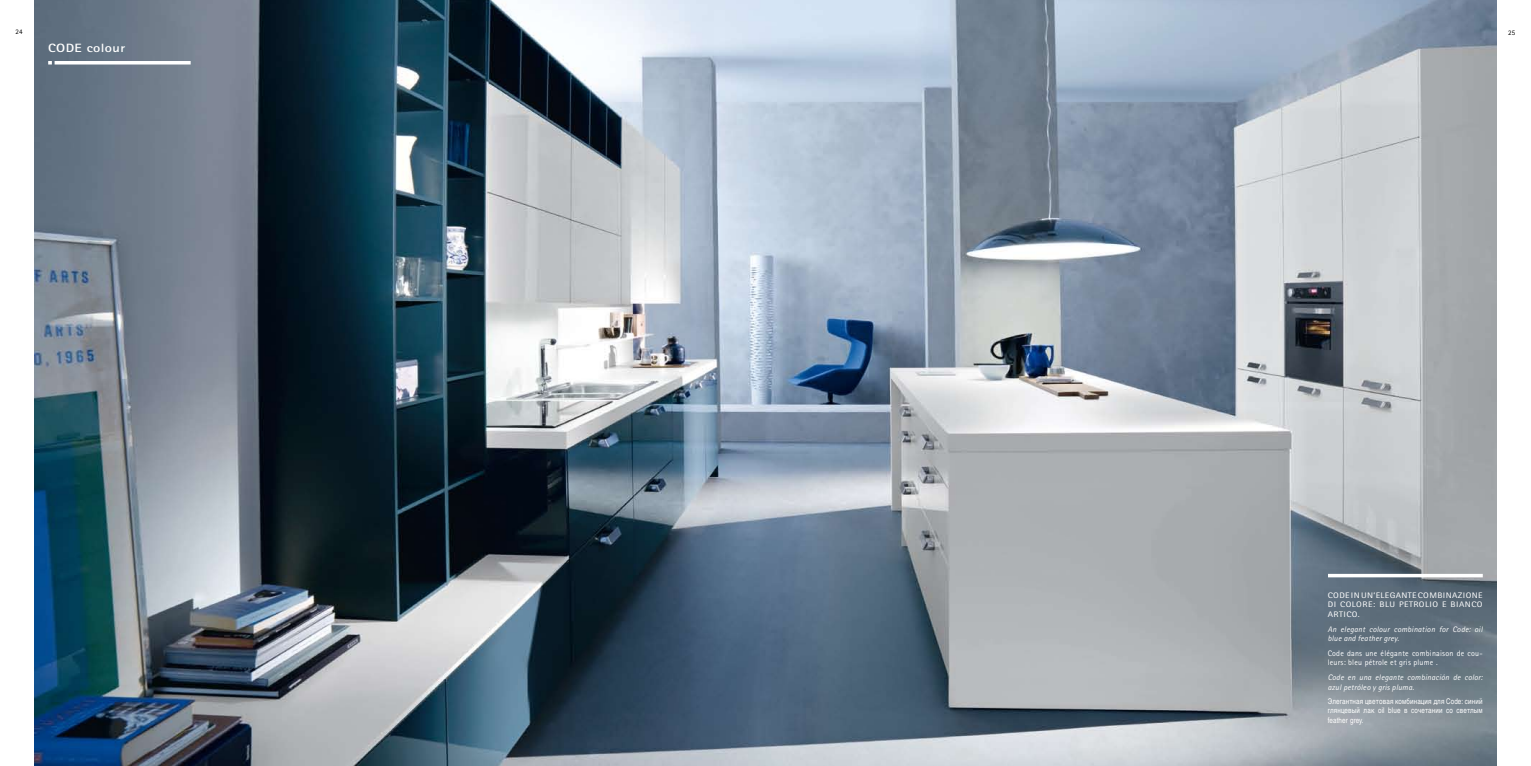
<style>
.page{position:relative;width:1531px;height:766px;background:#fff}
.page>*{position:absolute;margin:0;border:0;box-sizing:border-box;transform-origin:0 0}
.t1{font:700 12px "Rotis Sans Serif";letter-spacing:.025em;color:#fff;scale:1.2 1}
.t2{font:italic 8px/9.6px "Rotis Sans Serif";letter-spacing:.025em;color:#fff}
.t3{font:8px/9.6px "Rotis Sans Serif";letter-spacing:.025em;color:#fff}
.t4{font:8px/9.6px "Rotis Sans Serif";letter-spacing:.045em;color:#fff;text-align:justify;scale:1.2 1}
.t5{font:7.8px/9.4px "Helvetica Cyr Upright";letter-spacing:.025em;color:#fff;text-align:justify;scale:.8 1}
.t6{font:7px "Rotis Sans Serif";color:#000}
</style>
<div class="page">
<img style="left:34px;top:0;width:1463px;height:765px">
<svg style="left:1328px;top:573px;width:155px;height:4px"></svg>
<hr style="left:55px;top:61px;width:136px;height:3px;background:#fff">
<svg style="left:48px;top:61px;width:4px;height:3px"></svg>
<p class="t6" style="left:16px;top:27px;width:8px">24</p>
<p class="t6" style="left:1508px;top:28px;width:8px">25</p>
<h1 class="t1" style="left:48px;top:40px;width:66px">CODE colour</h1>
<p class="t4" style="left:1328px;top:590px;width:131px">Code in un’elegante combinazione di colore: blu petrolio e bianco artico.</p>
<p class="t2" style="left:1328px;top:624px;width:156px">An elegant colour combination for Code: oil blue and feather grey.</p>
<p class="t3" style="left:1328px;top:648px;width:156px">Code dans une élégante combinaison de cou&shy;leurs: bleu pétrole et gris plume .</p>
<p class="t2" style="left:1328px;top:672px;width:156px">Code en una elegante combinación de color: azul petróleo y gris pluma.</p>
<p class="t5" style="left:1328px;top:696px;width:195px">Элегантная цветовая комбинация для Code: синий глянцевый лак oil blue в сочетании со светлым feather grey.</p>
</div>
